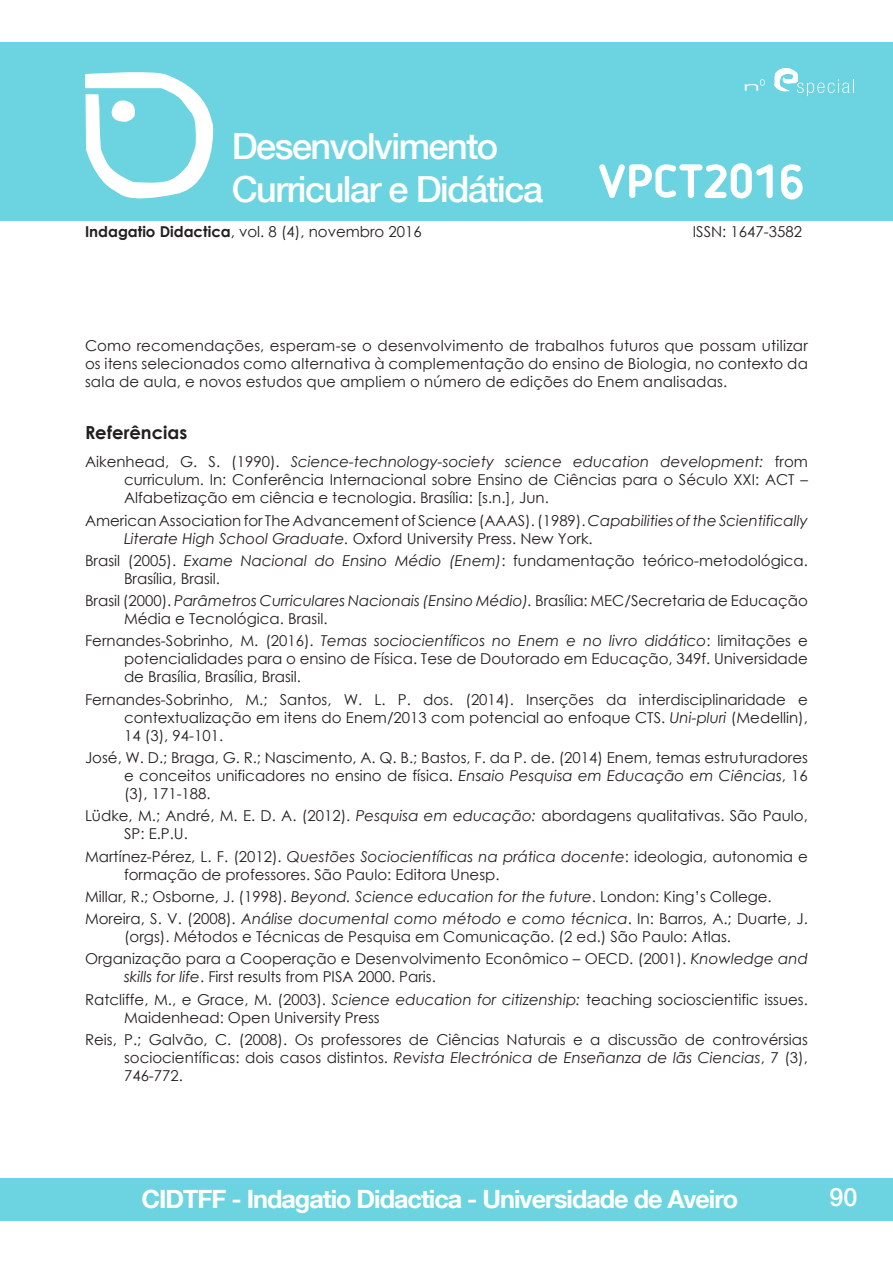
<style>
.page{position:relative;width:893px;height:1263px;background:#fff}
.page>*{position:absolute;margin:0;border:0;box-sizing:border-box;transform-origin:0 0}
.t1{font:500 36px/43.2px "Helvetica Neue LT Com";letter-spacing:-.04em;color:#fff}
.t2{font:700 25.2px "Helvetica Neue LT Com";letter-spacing:-.04em;color:#fff}
.t3{font:500 25.2px "Helvetica Neue LT Com";color:#fff}
.Titulos{font:700 18px "Century Gothic";color:#231f20}
.bibliograf{font:15px/18px "Century Gothic";color:#231f20}
.paragrafos{font:15px/18px "Century Gothic";letter-spacing:.01em;color:#231f20;text-align:justify}
.s1{font-weight:700}
.s2{font-style:italic}
</style>
<div class="page">
<div style="left:0;top:1178px;width:893px;height:42px;background:#6cd4e1"></div>
<div style="left:0;top:43px;width:893px;height:178px;background:#6cd4e1"></div>
<svg style="left:774px;top:68px;width:80px;height:28px"></svg>
<svg style="left:745px;top:79px;width:20px;height:12px"></svg>
<svg style="left:85px;top:72px;width:129px;height:127px"></svg>
<svg style="left:781px;top:164px;width:22px;height:35px"></svg>
<svg style="left:599px;top:163px;width:174px;height:35px"></svg>
<h1 class="t1" style="left:232px;top:124px;width:313px">Desenvolvimento<br>Curricular e Didática</h1>
<p class="paragrafos" style="left:85px;top:222px;width:338px"><span class="s1">Indagatio Didactica</span>, vol. 8 (4), novembro 2016</p>
<p class="paragrafos" style="left:693px;top:222px;width:111px">ISSN: 1647-3582</p>
<p class="paragrafos" style="left:85px;top:337px;width:724px">Como recomendações, esperam-se o desenvolvimento de trabalhos futuros que possam utilizar os itens selecionados como alternativa à complementação do ensino de Biologia, no contexto da sala de aula, e novos estudos que ampliem o número de edições do Enem analisadas.</p>
<p class="Titulos" style="left:85px;top:419px;width:104px">Referências</p>
<p class="bibliograf" style="left:124px;top:453px;width:685px;text-align:justify;text-indent:-39px">Aikenhead, G. S. (1990). <span class="s2">Science-technology-society science education development:</span> from curriculum. In: Conferência Internacional sobre Ensino de Ciências para o Século XXI: ACT – Alfabetização em ciência e tecnologia. Brasília: [s.n.], Jun.</p>
<p class="bibliograf" style="left:124px;top:511px;width:685px;text-indent:-39px">American Association for The Advancement of Science (AAAS). (1989). <span class="s2">Capabilities of the Scientifically<br>Literate High School Graduate.</span> Oxford University Press. New York.</p>
<p class="bibliograf" style="left:124px;top:551px;width:685px;text-indent:-39px">Brasil (2005). <span class="s2">Exame Nacional do Ensino Médio (Enem)</span>: fundamentação teórico-metodológica.<br>Brasília, Brasil.</p>
<p class="bibliograf" style="left:124px;top:592px;width:685px;text-indent:-39px">Brasil (2000). <span class="s2">Parâmetros Curriculares Nacionais (Ensino Médio).</span> Brasília: MEC/Secretaria de Educação<br>Média e Tecnológica. Brasil.</p>
<p class="bibliograf" style="left:124px;top:632px;width:685px;text-align:justify;text-indent:-39px">Fernandes-Sobrinho, M. (2016). <span class="s2">Temas sociocientíficos no Enem e no livro didático</span>: limitações e potencialidades para o ensino de Física. Tese de Doutorado em Educação, 349f. Universidade de Brasília, Brasília, Brasil.</p>
<p class="bibliograf" style="left:124px;top:690px;width:685px;text-align:justify;text-indent:-39px">Fernandes-Sobrinho, M.; Santos, W. L. P. dos. (2014). Inserções da interdisciplinaridade e contextualização em itens do Enem/2013 com potencial ao enfoque CTS. <span class="s2">Uni-pluri</span> (Medellin), 14 (3), 94-101.</p>
<p class="bibliograf" style="left:124px;top:748px;width:685px;text-align:justify;text-indent:-39px">José, W. D.; Braga, G. R.; Nascimento, A. Q. B.; Bastos, F. da P. de. (2014) Enem, temas estruturadores e conceitos unificadores no ensino de física. <span class="s2">Ensaio Pesquisa em Educação em Ciências</span>, 16 (3), 171-188.</p>
<p class="bibliograf" style="left:124px;top:807px;width:685px;text-indent:-39px">Lüdke, M.; André, M. E. D. A. (2012). <span class="s2">Pesquisa em educação:</span> abordagens qualitativas. São Paulo,<br>SP: E.P.U.</p>
<p class="bibliograf" style="left:124px;top:847px;width:685px;text-indent:-39px">Martínez-Pérez, L. F. (2012). <span class="s2">Questões Sociocientíficas na prática docente</span>: ideologia, autonomia e formação de professores. São Paulo: Editora Unesp.</p>
<p class="bibliograf" style="left:85px;top:887px;width:688px">Millar, R.; Osborne, J. (1998). <span class="s2">Beyond. Science education for the future</span>. London: King’s College.</p>
<p class="bibliograf" style="left:124px;top:909px;width:685px;text-indent:-39px">Moreira, S. V. (2008). <span class="s2">Análise documental como método e como técnica</span>. In: Barros, A.; Duarte, J. (orgs). Métodos e Técnicas de Pesquisa em Comunicação. (2 ed.) São Paulo: Atlas.</p>
<p class="bibliograf" style="left:124px;top:950px;width:685px;text-indent:-39px">Organização para a Cooperação e Desenvolvimento Econômico – OECD. (2001). <span class="s2">Knowledge and skills for life</span>. First results from PISA 2000. Paris.</p>
<p class="bibliograf" style="left:124px;top:990px;width:685px;text-indent:-39px">Ratcliffe, M., e Grace, M. (2003). <span class="s2">Science education for citizenship:</span> teaching socioscientific issues.<br>Maidenhead: Open University Press</p>
<p class="bibliograf" style="left:124px;top:1030px;width:685px;text-align:justify;text-indent:-39px">Reis, P.; Galvão, C. (2008). Os professores de Ciências Naturais e a discussão de controvérsias sociocientíficas: dois casos distintos. <span class="s2">Revista Electrónica de Enseñanza de lãs Ciencias</span>, 7 (3), 746-772.</p>
<h2 class="t2" style="left:141px;top:1183px;width:598px">CIDTFF - Indagatio Didactica - Universidade de Aveiro</h2>
<h2 class="t3" style="left:829px;top:1181px;width:30px">90</h2>
</div>
